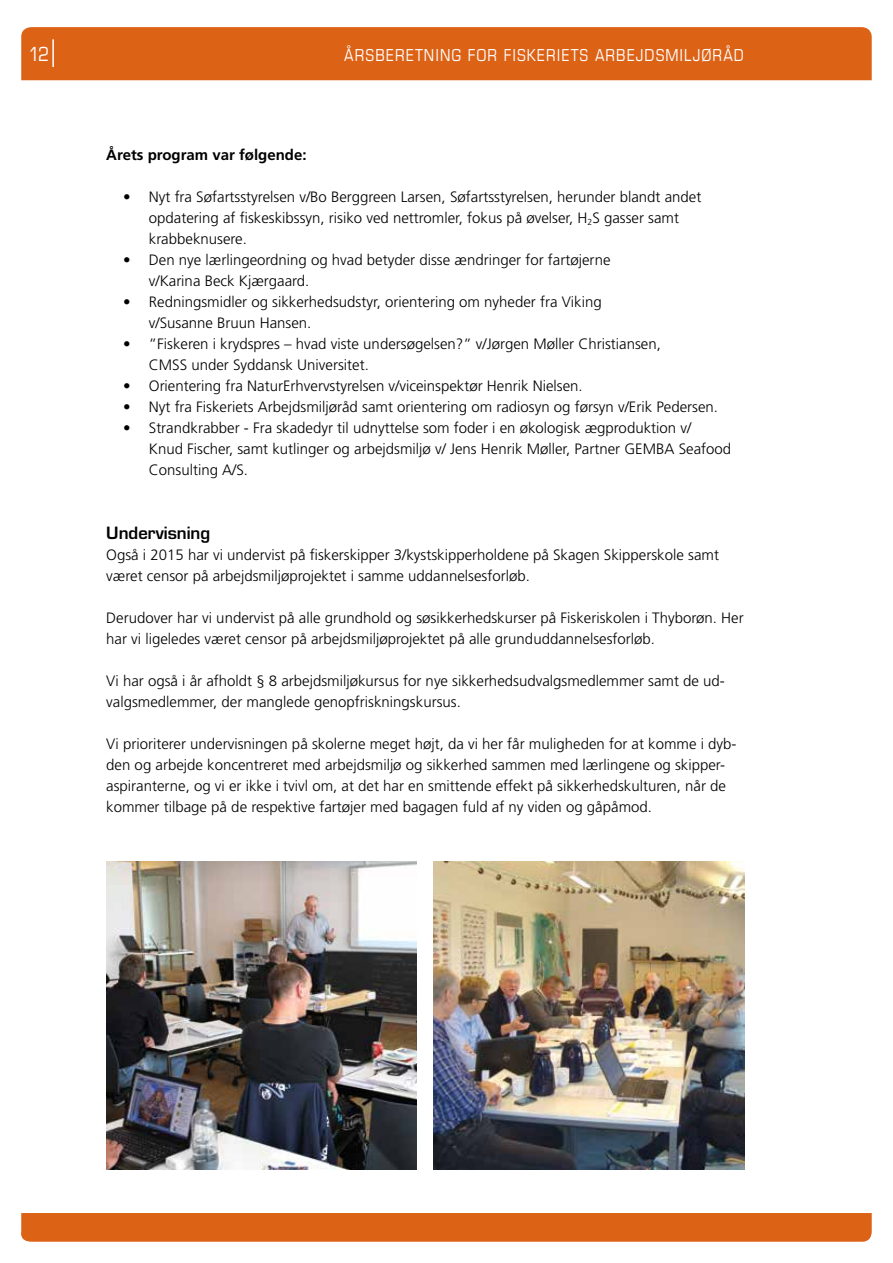
<style>
.page{position:relative;width:893px;height:1263px;background:#fff}
.page>*{position:absolute;margin:0;border:0;box-sizing:border-box;transform-origin:0 0}
.t1{font:condensed 19.5px "Eurostile LT Std";color:#fff}
.t2{font:condensed 16.5px "Eurostile LT Std";letter-spacing:.06em;color:#fff}
.t3{font:600 16.5px "Eurostile LT Std";color:#000}
.t4{font:300 15px/21px "Frutiger LT Std";color:#000}
.t5{font:700 15px "Frutiger LT Std";color:#000}
</style>
<div class="page">
<div style="left:21px;top:1213px;width:851px;height:29px;background:#dc6216"></div>
<div style="left:21px;top:27px;width:851px;height:53px;background:#dc6216"></div>
<hr style="left:52px;top:39px;width:2px;height:28px;background:#fff">
<img style="left:106px;top:861px;width:311px;height:308px">
<img style="left:434px;top:861px;width:310px;height:308px">
<h1 class="t1" style="left:29px;top:42px;width:21px">12</h1>
<p class="t2" style="left:344px;top:45px;width:401px">ÅRSBERETNING FOR FISKERIETS ARBEJDSMILJØRÅD</p>
<p class="t5" style="left:106px;top:146px;width:202px">Årets program var følgende:</p>
<p class="t4" style="left:149px;top:187px;width:554px;text-indent:-26px">• Nyt fra Søfartsstyrelsen v/Bo Berggreen Larsen, Søfartsstyrelsen, herunder blandt andet opdatering af fiskeskibssyn, risiko ved nettromler, fokus på øvelser, H<sub>2</sub>S gasser samt krabbeknusere.</p>
<p class="t4" style="left:149px;top:250px;width:463px;text-indent:-26px">• Den nye lærlingeordning og hvad betyder disse ændringer for fartøjerne v/Karina Beck Kjærgaard.</p>
<p class="t4" style="left:149px;top:292px;width:454px;text-indent:-26px">• Redningsmidler og sikkerhedsudstyr, orientering om nyheder fra Viking v/Susanne Bruun Hansen.</p>
<p class="t4" style="left:149px;top:334px;width:514px;text-indent:-26px">• ”Fiskeren i krydspres – hvad viste undersøgelsen?” v/Jørgen Møller Christiansen,<br>CMSS under Syddansk Universitet.</p>
<p class="t4" style="left:123px;top:376px;width:461px">• Orientering fra NaturErhvervstyrelsen v/viceinspektør Henrik Nielsen.</p>
<p class="t4" style="left:123px;top:397px;width:596px">• Nyt fra Fiskeriets Arbejdsmiljøråd samt orientering om radiosyn og førsyn v/Erik Pedersen.</p>
<p class="t4" style="left:149px;top:418px;width:584px;text-indent:-26px">• Strandkrabber - Fra skadedyr til udnyttelse som foder i en økologisk ægproduktion v/<br>Knud Fischer, samt kutlinger og arbejdsmiljø v/ Jens Henrik Møller, Partner GEMBA Seafood<br>Consulting A/S.</p>
<p class="t3" style="left:106px;top:522px;width:106px">Undervisning</p>
<p class="t4" style="left:106px;top:544px;width:614px">Også i 2015 har vi undervist på fiskerskipper 3/kystskipperholdene på Skagen Skipperskole samt været censor på arbejdsmiljøprojektet i samme uddannelsesforløb.</p>
<p class="t4" style="left:106px;top:607px;width:639px">Derudover har vi undervist på alle grundhold og søsikkerhedskurser på Fiskeriskolen i Thyborøn. Her har vi ligeledes været censor på arbejdsmiljøprojektet på alle grunduddannelsesforløb.</p>
<p class="t4" style="left:106px;top:671px;width:620px">Vi har også i år afholdt § 8 arbejdsmiljøkursus for nye sikkerhedsudvalgsmedlemmer samt de ud&shy;valgsmedlemmer, der manglede genopfriskningskursus.</p>
<p class="t4" style="left:106px;top:734px;width:632px">Vi prioriterer undervisningen på skolerne meget højt, da vi her får muligheden for at komme i dyb&shy;den og arbejde koncentreret med arbejdsmiljø og sikkerhed sammen med lærlingene og skipper&shy;aspiranterne, og vi er ikke i tvivl om, at det har en smittende effekt på sikkerhedskulturen, når de kommer tilbage på de respektive fartøjer med bagagen fuld af ny viden og gåpåmod.</p>
</div>
